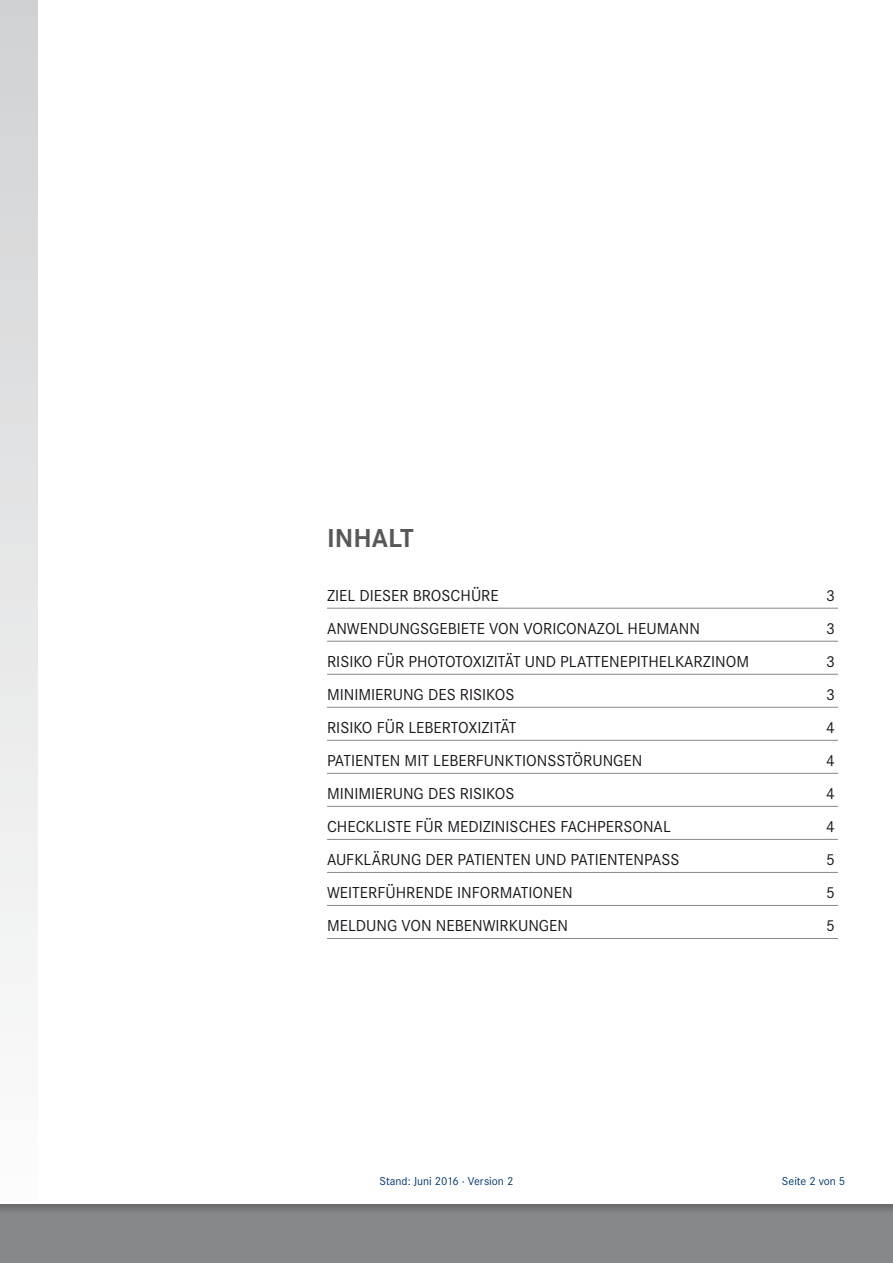
<style>
.page{position:relative;width:893px;height:1263px;background:#fff}
.page>*{position:absolute;margin:0;border:0;box-sizing:border-box;transform-origin:0 0}
.t1{font:700 27px "Corporate S";color:#58585a}
.t2{font:16.5px "Corporate S";color:#1a171c}
.t3{font:12px "Corporate S";color:#003871}
</style>
<div class="page">
<div style="left:0;top:0;width:38px;height:1263px;background:linear-gradient(to bottom,#d1d2d3,#fefefe)"></div>
<div style="left:0;top:1205px;width:893px;height:58px;background:#87888a"></div>
<div style="left:0;top:1205px;width:893px;height:41px;background:linear-gradient(to bottom,#7e7f81,#8b8c8e)"></div>
<hr style="left:327px;top:608px;width:511px;height:1px;background:#87888a">
<hr style="left:327px;top:641px;width:511px;height:1px;background:#87888a">
<hr style="left:327px;top:674px;width:511px;height:1px;background:#87888a">
<hr style="left:327px;top:707px;width:511px;height:1px;background:#87888a">
<hr style="left:327px;top:740px;width:511px;height:1px;background:#87888a">
<hr style="left:327px;top:773px;width:511px;height:1px;background:#87888a">
<hr style="left:327px;top:806px;width:511px;height:1px;background:#87888a">
<hr style="left:327px;top:839px;width:511px;height:1px;background:#87888a">
<hr style="left:327px;top:872px;width:511px;height:1px;background:#87888a">
<hr style="left:327px;top:905px;width:511px;height:1px;background:#87888a">
<hr style="left:327px;top:938px;width:511px;height:1px;background:#87888a">
<h1 class="t1" style="left:327px;top:522px;width:88px">INHALT</h1>
<p class="t2" style="left:327px;top:586px;width:173px">ZIEL DIESER BROSCHÜRE</p>
<p class="t2" style="left:826px;top:586px;width:10px">3</p>
<p class="t2" style="left:327px;top:619px;width:374px">ANWENDUNGSGEBIETE VON VORICONAZOL HEUMANN</p>
<p class="t2" style="left:826px;top:619px;width:10px">3</p>
<p class="t2" style="left:327px;top:652px;width:424px">RISIKO FÜR PHOTOTOXIZITÄT UND PLATTENEPITHELKARZINOM</p>
<p class="t2" style="left:826px;top:652px;width:10px">3</p>
<p class="t2" style="left:327px;top:685px;width:189px">MINIMIERUNG DES RISIKOS</p>
<p class="t2" style="left:826px;top:685px;width:10px">3</p>
<p class="t2" style="left:327px;top:718px;width:191px">RISIKO FÜR LEBERTOXIZITÄT</p>
<p class="t2" style="left:826px;top:718px;width:10px">4</p>
<p class="t2" style="left:327px;top:751px;width:317px">PATIENTEN MIT LEBERFUNKTIONSSTÖRUNGEN</p>
<p class="t2" style="left:826px;top:751px;width:10px">4</p>
<p class="t2" style="left:327px;top:784px;width:189px">MINIMIERUNG DES RISIKOS</p>
<p class="t2" style="left:826px;top:784px;width:10px">4</p>
<p class="t2" style="left:327px;top:817px;width:345px">CHECKLISTE FÜR MEDIZINISCHES FACHPERSONAL</p>
<p class="t2" style="left:826px;top:817px;width:10px">4</p>
<p class="t2" style="left:327px;top:850px;width:354px">AUFKLÄRUNG DER PATIENTEN UND PATIENTENPASS</p>
<p class="t2" style="left:826px;top:850px;width:10px">5</p>
<p class="t2" style="left:327px;top:883px;width:247px">WEITERFÜHRENDE INFORMATIONEN</p>
<p class="t2" style="left:826px;top:883px;width:10px">5</p>
<p class="t2" style="left:327px;top:916px;width:243px">MELDUNG VON NEBENWIRKUNGEN</p>
<p class="t2" style="left:826px;top:916px;width:10px">5</p>
<p class="t3" style="left:380px;top:1174px;width:135px">Stand: Juni 2016 · Version 2</p>
<p class="t3" style="left:782px;top:1174px;width:65px">Seite 2 von 5</p>
</div>
